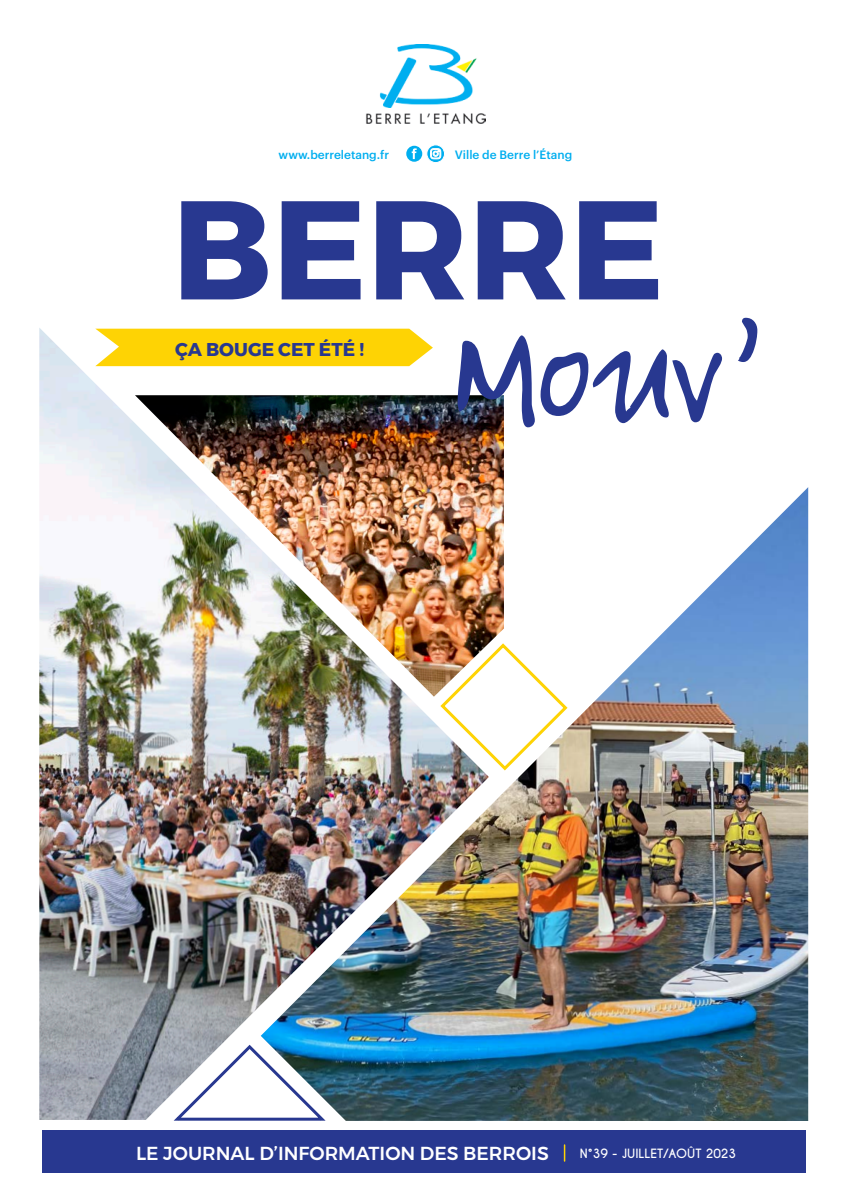
<style>
.page{position:relative;width:851px;height:1191px;background:#fff}
.page>*{position:absolute;margin:0;border:0;box-sizing:border-box;transform-origin:0 0}
.t1{font:700 140.1px "Montserrat";color:#283890}
.t2{font:140.1px "Ardleys Hand";color:#283890}
.t3{font:500 18.75px "Montserrat";color:#fff}
.t4{font:700 18.45px "Montserrat";color:#283890}
.t5{font:700 12px "Caviar Dreams";color:#fff}
.t6{font:500 11.85px "Graphik";color:#00aeef}
</style>
<div class="page">
<div style="left:43px;top:1130px;width:762px;height:43px;background:#283890"></div>
<svg style="left:563px;top:1145px;width:2px;height:16px"></svg>
<img style="left:366px;top:45px;width:119px;height:78px">
<img style="left:39px;top:328px;width:394px;height:792px">
<img style="left:135px;top:395px;width:369px;height:301px">
<svg style="left:170px;top:1042px;width:91px;height:79px"></svg>
<img style="left:261px;top:487px;width:547px;height:634px">
<div style="left:406px;top:146px;width:16px;height:16px;background:#00aeef;border-radius:50%"></div>
<svg style="left:411px;top:148px;width:6px;height:11px"></svg>
<svg style="left:426px;top:145px;width:19px;height:18px"></svg>
<p class="t6" style="left:278px;top:145px;width:112px">www.berreletang.fr</p>
<p class="t6" style="left:455px;top:145px;width:119px">Ville de Berre l’Étang</p>
<p class="t1" style="left:172px;top:137px;width:494px">BERRE</p>
<p class="t4" style="left:175px;top:335px;width:190px">ÇA BOUGE CET ÉTÉ !</p>
<p class="t2" style="left:443px;top:286px;width:314px">Mouv’</p>
<p class="t3" style="left:136px;top:1138px;width:414px">LE JOURNAL D’INFORMATION DES BERROIS</p>
<p class="t5" style="left:579px;top:1146px;width:158px">N°39 - JUILLET/AOÛT 2023</p>
</div>
